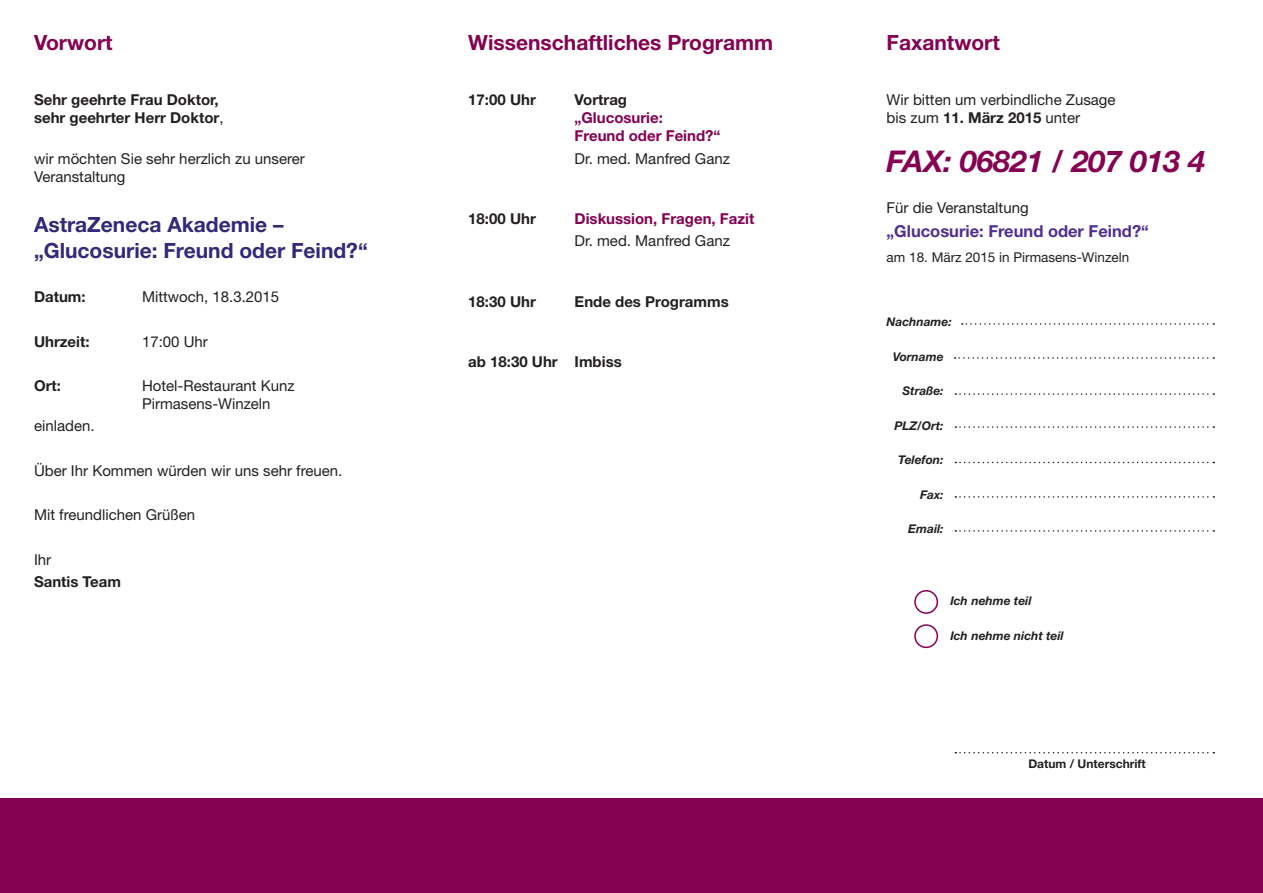
<style>
.page{position:relative;width:1263px;height:893px;background:#fff}
.page>*{position:absolute;margin:0;border:0;box-sizing:border-box;transform-origin:0 0}
.t1{font:italic 700 30px "Helvetica Neue LT";color:#850152}
.t2{font:700 21px/25.2px "Helvetica Neue LT";color:#33297a}
.t3{font:700 21px "Helvetica Neue LT";color:#850152}
.t4{font:700 16.5px "Helvetica Neue LT";color:#502e92}
.t5{font:15px/18px "Helvetica Neue LT";color:#231f20}
.t6{font:700 15px/18px "Helvetica Neue LT";color:#231f20}
.t7{font:700 15px/18px "Helvetica Neue LT";color:#850152}
.t8{font:13.5px "Helvetica Neue LT";color:#231f20}
.t9{font:italic 700 12px "Helvetica Neue LT";color:#231f20}
.t10{font:700 12px "Helvetica Neue LT";color:#231f20}
.s1{font-weight:400}
.s2{font-weight:700}
</style>
<div class="page">
<svg style="left:962px;top:323px;width:252px;height:2px"></svg>
<svg style="left:954px;top:357px;width:260px;height:2px"></svg>
<svg style="left:955px;top:393px;width:259px;height:2px"></svg>
<svg style="left:955px;top:426px;width:259px;height:2px"></svg>
<svg style="left:955px;top:462px;width:259px;height:1px"></svg>
<svg style="left:955px;top:496px;width:259px;height:2px"></svg>
<svg style="left:955px;top:530px;width:259px;height:2px"></svg>
<div style="left:914px;top:590px;width:24px;height:24px;border:2px solid #850152;border-radius:50%"></div>
<div style="left:914px;top:624px;width:24px;height:24px;border:2px solid #850152;border-radius:50%"></div>
<div style="left:0;top:799px;width:1263px;height:94px;background:#850152"></div>
<svg style="left:955px;top:752px;width:259px;height:1px"></svg>
<h2 class="t3" style="left:34px;top:30px;width:80px">Vorwort</h2>
<p class="t6" style="left:34px;top:91px;width:191px">Sehr geehrte Frau Doktor, sehr geehrter Herr Doktor<span class="s1">,</span></p>
<p class="t5" style="left:34px;top:149px;width:272px">wir möchten Sie sehr herzlich zu unserer<br>Veranstaltung</p>
<h2 class="t2" style="left:34px;top:212px;width:335px">AstraZeneca Akademie – „Glucosurie: Freund oder Feind?“</h2>
<p class="t6" style="left:34px;top:287px;width:53px">Datum:</p>
<p class="t5" style="left:142px;top:288px;width:139px">Mittwoch, 18.3.2015</p>
<p class="t6" style="left:34px;top:332px;width:57px">Uhrzeit:</p>
<p class="t5" style="left:142px;top:332px;width:67px">17:00 Uhr</p>
<p class="t6" style="left:34px;top:376px;width:28px">Ort:</p>
<p class="t5" style="left:142px;top:377px;width:154px">Hotel-Restaurant Kunz<br>Pirmasens-Winzeln</p>
<p class="t5" style="left:34px;top:417px;width:62px">einladen.</p>
<p class="t5" style="left:34px;top:461px;width:310px">Über Ihr Kommen würden wir uns sehr freuen.</p>
<p class="t5" style="left:34px;top:506px;width:163px">Mit freundlichen Grüßen</p>
<p class="t5" style="left:34px;top:550px;width:19px">Ihr</p>
<p class="t6" style="left:34px;top:572px;width:88px">Santis Team</p>
<h2 class="t3" style="left:468px;top:30px;width:306px">Wissenschaftliches Programm</h2>
<h2 class="t3" style="left:887px;top:30px;width:115px">Faxantwort</h2>
<p class="t6" style="left:468px;top:91px;width:69px">17:00 Uhr</p>
<p class="t6" style="left:575px;top:91px;width:54px">Vortrag</p>
<p class="t7" style="left:575px;top:109px;width:147px">„Glucosurie:<br>Freund oder Feind?“</p>
<p class="t5" style="left:575px;top:149px;width:157px">Dr. med. Manfred Ganz</p>
<p class="t6" style="left:468px;top:209px;width:69px">18:00 Uhr</p>
<p class="t7" style="left:575px;top:209px;width:181px">Diskussion, Fragen, Fazit</p>
<p class="t5" style="left:575px;top:232px;width:157px">Dr. med. Manfred Ganz</p>
<p class="t6" style="left:468px;top:292px;width:69px">18:30 Uhr</p>
<p class="t6" style="left:575px;top:292px;width:156px">Ende des Programms</p>
<p class="t6" style="left:468px;top:353px;width:155px">ab 18:30 Uhr Imbiss</p>
<p class="t5" style="left:887px;top:91px;width:230px">Wir bitten um verbindliche Zusage bis zum <span class="s2">11. März 2015</span> unter</p>
<h1 class="t1" style="left:887px;top:143px;width:320px">FAX: 06821 / 207 013 4</h1>
<p class="t5" style="left:887px;top:199px;width:143px">Für die Veranstaltung</p>
<p class="t4" style="left:887px;top:221px;width:264px">„Glucosurie: Freund oder Feind?“</p>
<p class="t8" style="left:887px;top:249px;width:244px">am 18. März 2015 in Pirmasens-Winzeln</p>
<p class="t9" style="left:887px;top:315px;width:67px">Nachname:</p>
<p class="t9" style="left:893px;top:349px;width:52px">Vorname</p>
<p class="t9" style="left:902px;top:384px;width:43px">Straße:</p>
<p class="t9" style="left:894px;top:418px;width:51px">PLZ/Ort:</p>
<p class="t9" style="left:898px;top:453px;width:47px">Telefon:</p>
<p class="t9" style="left:920px;top:487px;width:25px">Fax:</p>
<p class="t9" style="left:908px;top:522px;width:37px">Email:</p>
<p class="t9" style="left:950px;top:593px;width:83px">Ich nehme teil</p>
<p class="t9" style="left:950px;top:628px;width:115px">Ich nehme nicht teil</p>
<p class="t10" style="left:1028px;top:757px;width:119px">Datum / Unterschrift</p>
</div>
